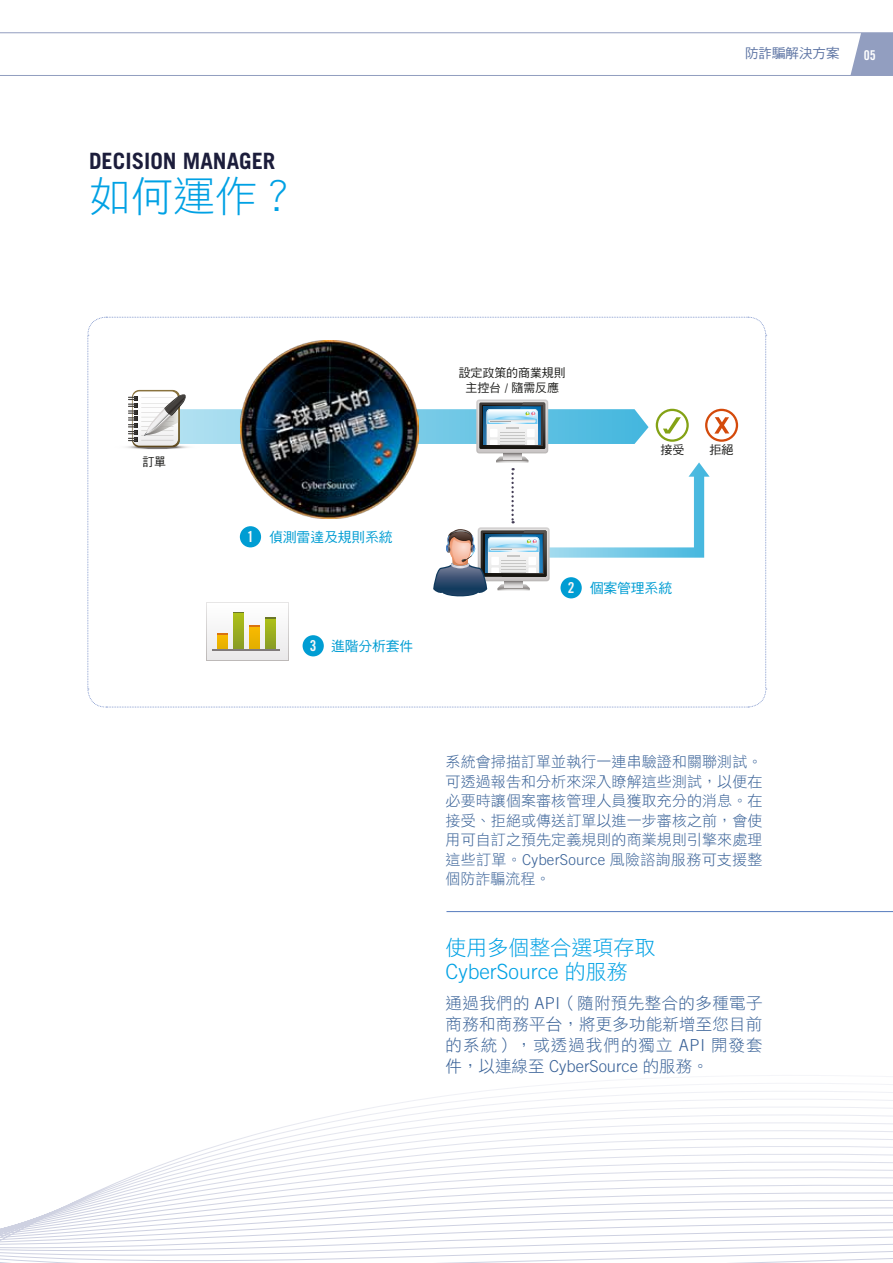
<style>
.page{position:relative;width:893px;height:1263px;background:#fff}
.page>*{position:absolute;margin:0;border:0;box-sizing:border-box;transform-origin:0 0}
.t1{font:42px "DF Hei Std W3";color:#00a1e4}
.t2{font:700 22.5px "Trade Gothic LT Std";color:#1c1d3b}
.t3{font:300 21px "Trade Gothic LT Std";color:#00a1e4}
.t4{font:21px "DF Hei Std W3";color:#00a1e4}
.t5{font:16.5px/21px "DF Hei Std W3";letter-spacing:.025em;color:#386197;text-align:justify}
.t6{font:300 16.5px "Trade Gothic LT Std";color:#386197}
.t7{font:15px/19.5px "DF Hei Std W3";letter-spacing:.005em;color:#386197;text-align:justify}
.t8{font:13.8px "DF Hei Std W5";letter-spacing:-.01em;color:#009dd3}
.t9{font:13.5px "DF Hei Std W5";color:#5f76a5}
.t10{font:13.5px "Trade Gothic LT Std Bd Cn 20";color:#fff}
.t11{font:12px/14.4px "DF Hei Std W5";letter-spacing:-.01em;color:#1d1d1b;text-align:center}
.s1{font-family:"Trade Gothic LT Std Bd Cn 20";font-size:15.15px;color:#f6f6f7}
.s2{font-family:"Trade Gothic LT Std";font-weight:300}
.s3{font-family:"DF Hei Std W3";font-weight:400}
</style>
<div class="page">
<svg style="left:850px;top:33px;width:43px;height:42px"></svg>
<hr style="left:0;top:75px;width:893px;height:1px;background:#929ec0">
<hr style="left:0;top:32px;width:893px;height:1px;background:#929ec0">
<svg style="left:0;top:1076px;width:893px;height:187px"></svg>
<hr style="left:446px;top:911px;width:447px;height:1px;background:#577bbd">
<svg style="left:87px;top:316px;width:680px;height:392px"></svg>
<h2 class="t2" style="left:89px;top:147px;width:188px">DECISION MANAGER</h2>
<h1 class="t1" style="left:89px;top:173px;width:211px">如何運作？</h1>
<p class="t9" style="left:745px;top:46px;width:96px">防詐騙解決方案</p>
<p class="t10" style="left:864px;top:47px;width:13px">05</p>
<p class="t11" style="left:142px;top:454px;width:25px">訂單</p>
<p class="t8" style="left:247px;top:530px;width:147px"><span class="s1">1</span> 偵測雷達及規則系統</p>
<p class="t8" style="left:310px;top:638px;width:105px"><span class="s1">3</span> 進階分析套件</p>
<p class="t11" style="left:459px;top:365px;width:109px">設定政策的商業規則主控台 / 隨需反應</p>
<p class="t11" style="left:661px;top:442px;width:25px">接受</p>
<p class="t11" style="left:709px;top:442px;width:25px">拒絕</p>
<p class="t8" style="left:568px;top:580px;width:106px"><span class="s1">2</span> 個案管理系統</p>
<p class="t7" style="left:446px;top:752px;width:318px">系統會掃描訂單並執行一連串驗證和關聯測試。可透過報告和分析來深入瞭解這些測試，以便在必要時讓個案審核管理人員獲取充分的消息。在接受、拒絕或傳送訂單以進一步審核之前，會使用可自訂之預先定義規則的商業規則引擎來處理這些訂單。<span class="s2">CyberSource</span> 風險諮詢服務可支援整個防詐騙流程。</p>
<h3 class="t4" style="left:446px;top:936px;width:211px">使用多個整合選項存取</h3>
<h3 class="t3" style="left:446px;top:959px;width:184px">CyberSource <span class="s3">的服務</span></h3>
<p class="t5" style="left:446px;top:992px;width:318px">通過我們的 <span class="s2">API</span>（隨附預先整合的多種電子商務和商務平台，將更多功能新增至您目前的系統），或透過我們的獨立 <span class="s2">API</span> 開發套</p>
<p class="t6" style="left:446px;top:1056px;width:265px"><span class="s3">件，以連線至</span> CyberSource <span class="s3">的服務。</span></p>
</div>
